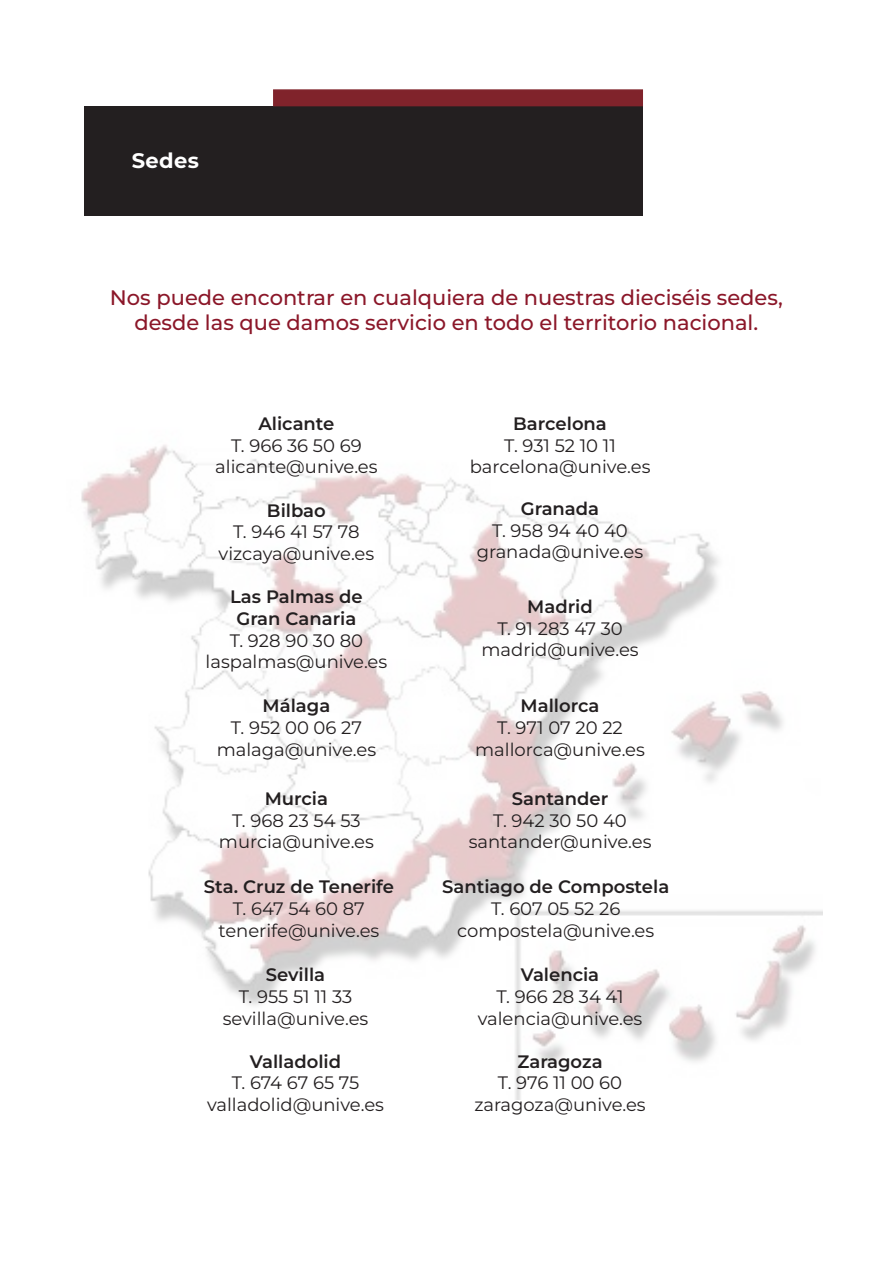
<style>
.page{position:relative;width:893px;height:1263px;background:#fff}
.page>*{position:absolute;margin:0;border:0;box-sizing:border-box;transform-origin:0 0}
.t1{font:500 21px/25.2px "Montserrat";color:#8b1729;text-align:center}
.Estilo_de_párrafo_2{font:700 21px "Montserrat";letter-spacing:.02em;color:#fff}
.t2{font:18px "Montserrat";color:#231f20}
.t3{font:600 18px/21.6px "Montserrat";color:#231f20;text-align:center}
.s1{font-weight:400}
</style>
<div class="page">
<div style="left:85px;top:106px;width:558px;height:109px;background:#231f20"></div>
<div style="left:273px;top:89px;width:370px;height:17px;background:#80232b;border:2px solid #80232b"></div>
<img style="left:81px;top:445px;width:741px;height:654px">
<p class="Estilo_de_párrafo_2" style="left:132px;top:146px;width:69px">Sedes</p>
<p class="t1" style="left:110px;top:284px;width:674px">Nos puede encontrar en cualquiera de nuestras dieciséis sedes, desde las que damos servicio en todo el territorio nacional.</p>
<p class="t3" style="left:258px;top:413px;width:78px">Alicante</p>
<p class="t2" style="left:231px;top:433px;width:132px">T. 966 36 50 69</p>
<p class="t2" style="left:215px;top:455px;width:164px">alicante@unive.es</p>
<p class="t3" style="left:267px;top:499px;width:60px">Bilbao</p>
<p class="t2" style="left:233px;top:520px;width:128px">T. 946 41 57 78</p>
<p class="t2" style="left:219px;top:541px;width:157px">vizcaya@unive.es</p>
<p class="t3" style="left:230px;top:586px;width:134px">Las Palmas de</p>
<p class="t3" style="left:237px;top:607px;width:121px">Gran Canaria</p>
<p class="t2" style="left:230px;top:628px;width:135px">T. 928 90 30 80</p>
<p class="t2" style="left:206px;top:650px;width:183px">laspalmas@unive.es</p>
<p class="t3" style="left:263px;top:695px;width:69px">Málaga</p>
<p class="t2" style="left:231px;top:715px;width:133px">T. 952 00 06 27</p>
<p class="t2" style="left:217px;top:737px;width:161px">malaga@unive.es</p>
<p class="t3" style="left:265px;top:787px;width:65px">Murcia</p>
<p class="t2" style="left:232px;top:808px;width:130px">T. 968 23 54 53</p>
<p class="t2" style="left:219px;top:830px;width:156px">murcia@unive.es</p>
<p class="t3" style="left:204px;top:876px;width:192px">Sta. Cruz de Tenerife<br><span class="s1">T. 647 54 60 87</span></p>
<p class="t2" style="left:218px;top:918px;width:162px">tenerife@unive.es</p>
<p class="t3" style="left:266px;top:964px;width:61px">Sevilla</p>
<p class="t2" style="left:239px;top:984px;width:115px">T. 955 51 11 33</p>
<p class="t2" style="left:223px;top:1006px;width:147px">sevilla@unive.es</p>
<p class="t3" style="left:250px;top:1050px;width:93px">Valladolid</p>
<p class="t2" style="left:232px;top:1071px;width:129px">T. 674 67 65 75</p>
<p class="t2" style="left:207px;top:1092px;width:179px">valladolid@unive.es</p>
<p class="t3" style="left:513px;top:412px;width:95px">Barcelona</p>
<p class="t2" style="left:504px;top:433px;width:113px">T. 931 52 10 11</p>
<p class="t2" style="left:470px;top:455px;width:182px">barcelona@unive.es</p>
<p class="t3" style="left:521px;top:498px;width:80px">Granada</p>
<p class="t2" style="left:492px;top:518px;width:137px">T. 958 94 40 40</p>
<p class="t2" style="left:477px;top:540px;width:168px">granada@unive.es</p>
<p class="t3" style="left:527px;top:596px;width:67px">Madrid</p>
<p class="t2" style="left:497px;top:616px;width:127px">T. 91 283 47 30</p>
<p class="t2" style="left:481px;top:638px;width:159px">madrid@unive.es</p>
<p class="t3" style="left:521px;top:695px;width:80px">Mallorca</p>
<p class="t2" style="left:497px;top:715px;width:127px">T. 971 07 20 22</p>
<p class="t2" style="left:475px;top:737px;width:171px">mallorca@unive.es</p>
<p class="t3" style="left:512px;top:787px;width:98px">Santander</p>
<p class="t2" style="left:493px;top:808px;width:135px">T. 942 30 50 40</p>
<p class="t2" style="left:469px;top:830px;width:184px">santander@unive.es</p>
<p class="t3" style="left:442px;top:876px;width:229px">Santiago de Compostela</p>
<p class="t2" style="left:491px;top:896px;width:131px">T. 607 05 52 26</p>
<p class="t2" style="left:457px;top:918px;width:199px">compostela@unive.es</p>
<p class="t3" style="left:521px;top:964px;width:80px">Valencia</p>
<p class="t2" style="left:496px;top:984px;width:129px">T. 966 28 34 41</p>
<p class="t2" style="left:478px;top:1006px;width:166px">valencia@unive.es</p>
<p class="t3" style="left:517px;top:1050px;width:87px">Zaragoza</p>
<p class="t2" style="left:498px;top:1071px;width:126px">T. 976 11 00 60</p>
<p class="t2" style="left:474px;top:1092px;width:173px">zaragoza@unive.es</p>
</div>
